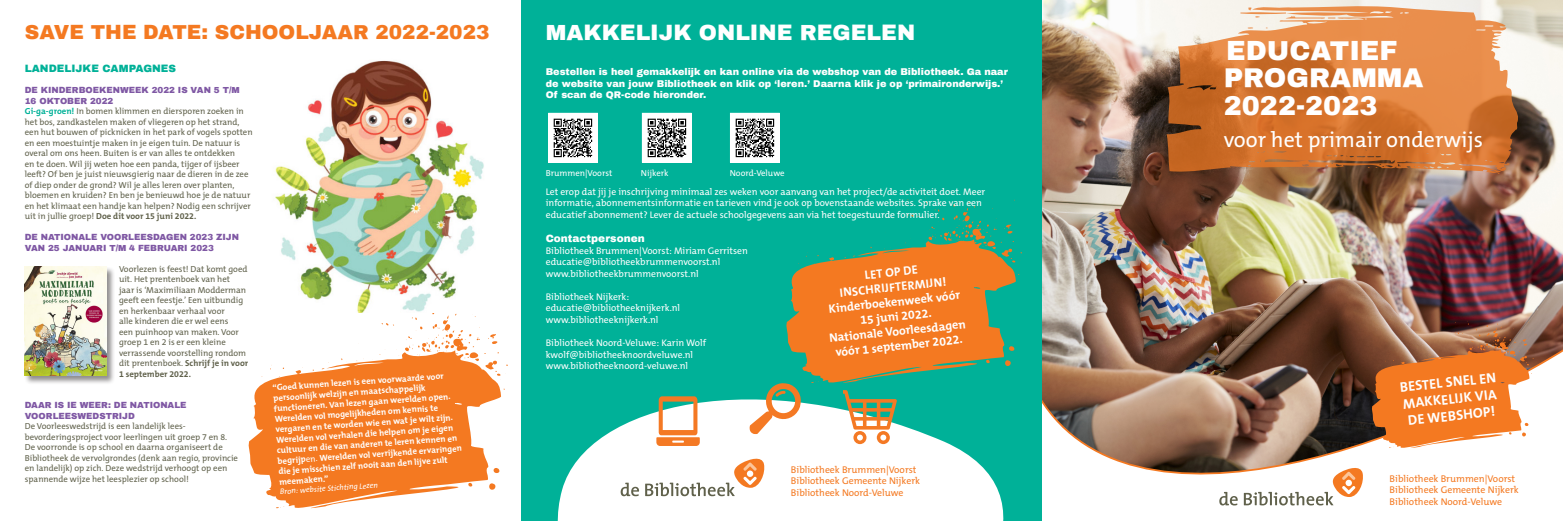
<style>
.page{position:relative;width:1563px;height:521px;background:#fff}
.page>*{position:absolute;margin:0;border:0;box-sizing:border-box;transform-origin:0 0}
.t1{font:900 27.12px "Archivo";color:#fff}
.platte_tekst{font:21.88px "The Mix B W5 Plain";color:#fff}
.Kopje{font:900 21.88px "Archivo";color:#fff}
.t2{font:900 20.12px "Archivo";color:#f47921}
.platte_tekst-2{font:700 14px "The Mix B W7";color:#fff}
.platte_tekst-3{font:700 12.25px/14.7px "The Mix B W7";color:#fff;text-align:center}
.groep{font:900 10.5px "Archivo";color:#00b198}
.Tussenkopje{font:900 10.5px "Archivo";color:#fff}
.t3{font:9.8px "The Mix B W5 Plain";color:#f47921}
.platte_tekst-4{font:9.62px/11.5px "The Mix B W5 Plain";color:#fff}
.Kopje-2{font:900 9.62px/11.5px "Archivo";color:#fff}
.platte_tekst-5{font:8.75px/10.5px "The Mix B W5 Plain";color:#60614b}
.platte_tekst-6{font:700 8.75px/10.5px "The Mix B W7";color:#fff}
.platte_tekst-7{font:900 8.75px/10.5px "Archivo";color:#7f58a4}
.platte_tekst-8{font:8.75px "The Mix B W5 Plain";color:#fff}
.platte_tekst-9{font:italic 7.88px "The Mix B W5 Plain";color:#fff}
.s1{font-family:"The Mix B W7";font-weight:700;color:#00b198}
.s2{font-family:"The Mix B W7";font-weight:700}
.s3{font-family:"The Mix B W5 Plain";font-weight:400}
</style>
<div class="page">
<img style="left:1042px;top:0;width:521px;height:506px">
<div style="left:521px;top:0;width:521px;height:521px;background:#00b198"></div>
<svg style="left:1219px;top:492px;width:18px;height:13px"></svg>
<svg style="left:1244px;top:468px;width:119px;height:37px"></svg>
<svg style="left:557px;top:363px;width:506px;height:158px;fill:#fff"></svg>
<svg style="left:656px;top:396px;width:44px;height:50px;background:#debb92"></svg>
<svg style="left:749px;top:382px;width:52px;height:53px"></svg>
<svg style="left:843px;top:390px;width:54px;height:54px"></svg>
<svg style="left:621px;top:483px;width:18px;height:13px"></svg>
<svg style="left:645px;top:459px;width:119px;height:37px;background:#edded0"></svg>
<svg style="left:249px;top:313px;width:259px;height:195px;fill:#f47921"></svg>
<svg style="left:786px;top:195px;width:236px;height:188px;fill:#f47921"></svg>
<svg style="left:1372px;top:319px;width:161px;height:129px;background:#d5824a"></svg>
<svg style="left:1166px;top:6px;width:352px;height:168px;background:#d6864c"></svg>
<div style="left:24px;top:266px;width:92px;height:119px;background:#231f20;opacity:.5"></div>
<img style="left:25px;top:267px;width:82px;height:108px">
<img style="left:275px;top:60px;width:209px;height:253px">
<img style="left:550px;top:115px;width:46px;height:45px">
<div style="left:548px;top:113px;width:50px;height:49px;border:1px solid #fff"></div>
<img style="left:644px;top:115px;width:45px;height:45px">
<div style="left:642px;top:113px;width:49px;height:49px;border:1px solid #fff"></div>
<img style="left:732px;top:115px;width:45px;height:45px">
<div style="left:730px;top:113px;width:49px;height:49px;border:1px solid #fff"></div>
<p class="t2" style="left:25px;top:20px;width:466px">SAVE THE DATE: SCHOOLJAAR 2022-2023</p>
<p class="groep" style="left:25px;top:62px;width:153px">LANDELIJKE CAMPAGNES</p>
<p class="platte_tekst-7" style="left:25px;top:85px;width:216px">DE KINDERBOEKENWEEK 2022 IS VAN 5 T/M<br>16 OKTOBER 2022</p>
<p class="platte_tekst-5" style="left:25px;top:106px;width:229px"><span class="s1">Gi-ga-groen!</span> In bomen klimmen en diersporen zoeken in het bos, zandkastelen maken of vliegeren op het strand, een hut bouwen of picknicken in het park of vogels spotten en een moestuintje maken in je eigen tuin. De natuur is overal om ons heen. Buiten is er van alles te ontdekken<br>en te doen. Wil jij weten hoe een panda, tijger of ijsbeer leeft? Of ben je juist nieuwsgierig naar de dieren in de zee of diep onder de grond? Wil je alles leren over planten, bloemen en kruiden? En ben je benieuwd hoe je de natuur en het klimaat een handje kan helpen? Nodig een schrijver uit in jullie groep! <span class="s2">Doe dit voor 15 juni 2022.</span></p>
<p class="platte_tekst-7" style="left:25px;top:232px;width:216px">DE NATIONALE VOORLEESDAGEN 2023 ZIJN<br>VAN 25 JANUARI T/M 4 FEBRUARI 2023</p>
<p class="platte_tekst-5" style="left:119px;top:263px;width:131px">Voorlezen is feest! Dat komt goed uit. Het prentenboek van het<br>jaar is ‘Maximiliaan Modderman geeft een feestje.’ Een uitbundig en herkenbaar verhaal voor<br>alle kinderen die er wel eens<br>een puinhoop van maken. Voor groep 1 en 2 is er een kleine verrassende voorstelling rondom dit prentenboek. <span class="s2">Schrijf je in voor<br>1 september 2022.</span></p>
<p class="platte_tekst-7" style="left:25px;top:400px;width:163px">DAAR IS IE WEER: DE NATIONALE<br>VOORLEESWEDSTRIJD</p>
<p class="platte_tekst-5" style="left:25px;top:421px;width:215px">De Voorleeswedstrijd is een landelijk lees&shy;bevorderingsproject voor leerlingen uit groep 7 en 8.<br>De voorronde is op school en daarna organiseert de Bibliotheek de vervolgrondes (denk aan regio, provincie en landelijk) op zich. Deze wedstrijd verhoogt op een spannende wijze het leesplezier op school!</p>
<p class="platte_tekst-6" style="left:272px;top:382px;width:186px;rotate:-4deg">“Goed kunnen lezen is een voorwaarde voor persoonlij k welzij n en maatschappelij k functioneren. Van lezen gaan werelden open.<br>Werelden vol mogelij kheden om kennis te vergaren en te worden wie en wat je wilt zij n.<br>Werelden vol verhalen die helpen om je eigen cultuur en die van anderen te leren kennen en begrij p<span class="s3">en.</span> Werelden vol verrij kende ervaringen die je misschien zelf nooit aan den lij ve zult meemaken.”</p>
<p class="platte_tekst-9" style="left:280px;top:487px;width:100px;rotate:-4deg">Bron: website Stichting Lezen</p>
<p class="Kopje" style="left:546px;top:20px;width:371px">MAKKELIJK ONLINE REGELEN</p>
<p class="Kopje-2" style="left:546px;top:66px;width:464px">Bestellen is heel gemakkelijk en kan online via de webshop van de Bibliotheek. Ga naar de website van jouw Bibliotheek en klik op ‘leren.’ Daarna klik je op ‘primaironderwijs.’<br>Of scan de QR-code hieronder.</p>
<p class="platte_tekst-8" style="left:546px;top:168px;width:68px">Brummen|Voorst</p>
<p class="platte_tekst-8" style="left:641px;top:168px;width:29px">Nijkerk</p>
<p class="platte_tekst-8" style="left:730px;top:168px;width:56px">Noord-Veluwe</p>
<p class="platte_tekst-4" style="left:546px;top:186px;width:441px">Let erop dat jij je inschrijving minimaal zes weken voor aanvang van het project/de activiteit doet. Meer informatie, abonnementsinformatie en tarieven vind je ook op bovenstaande websites. Sprake van een educatief abonnement? Lever de actuele schoolgegevens aan via het toegestuurde formulier.</p>
<p class="Tussenkopje" style="left:546px;top:232px;width:100px">Contactpersonen</p>
<p class="platte_tekst-4" style="left:546px;top:245px;width:204px">Bibliotheek Brummen|Voorst: Miriam Gerritsen</p>
<p class="platte_tekst-4" style="left:546px;top:256px;width:176px">educatie@bibliotheekbrummenvoorst.nl</p>
<p class="platte_tekst-4" style="left:546px;top:268px;width:154px">www.bibliotheekbrummenvoorst.nl</p>
<p class="platte_tekst-4" style="left:546px;top:291px;width:85px">Bibliotheek Nijkerk:</p>
<p class="platte_tekst-4" style="left:546px;top:302px;width:136px">educatie@bibliotheeknijkerk.nl</p>
<p class="platte_tekst-4" style="left:546px;top:314px;width:114px">www.bibliotheeknijkerk.nl</p>
<p class="platte_tekst-4" style="left:546px;top:337px;width:162px">Bibliotheek Noord-Veluwe: Karin Wolf</p>
<p class="platte_tekst-4" style="left:546px;top:349px;width:149px">kwolf@bibliotheeknoordveluwe.nl</p>
<p class="platte_tekst-4" style="left:546px;top:360px;width:144px">www.bibliotheeknoord-veluwe.nl</p>
<p class="platte_tekst-3" style="left:837px;top:271px;width:108px;rotate:-6deg">LET OP DE<br>INSCHRIJFTERMIJN!</p>
<p class="platte_tekst-3" style="left:828px;top:301px;width:134px;rotate:-6deg">Kinderboekenweek vóór</p>
<p class="platte_tekst-3" style="left:860px;top:313px;width:73px;rotate:-6deg">15 juni 2022.</p>
<p class="platte_tekst-3" style="left:828px;top:331px;width:139px;rotate:-6deg">Nationale Voorleesdagen vóór 1 september 2022.</p>
<p class="t3" style="left:791px;top:463px;width:127px">Bibliotheek Brummen|Voorst</p>
<p class="t3" style="left:791px;top:474px;width:131px">Bibliotheek Gemeente Nijkerk</p>
<p class="t3" style="left:791px;top:486px;width:114px">Bibliotheek Noord-Veluwe</p>
<p class="t1" style="left:1226px;top:34px;width:173px">EDUCATIEF</p>
<p class="t1" style="left:1223px;top:62px;width:201px">PROGRAMMA</p>
<p class="t1" style="left:1223px;top:89px;width:155px">2022-2023</p>
<p class="platte_tekst" style="left:1223px;top:126px;width:261px">voor het primair onderwijs</p>
<p class="platte_tekst-2" style="left:1399px;top:378px;width:98px;rotate:-6deg">BESTEL SNEL EN</p>
<p class="platte_tekst-2" style="left:1402px;top:395px;width:96px;rotate:-6deg">MAKKELIJK VIA</p>
<p class="platte_tekst-2" style="left:1407px;top:411px;width:89px;rotate:-6deg">DE WEBSHOP!</p>
<p class="t3" style="left:1389px;top:472px;width:127px">Bibliotheek Brummen|Voorst</p>
<p class="t3" style="left:1389px;top:483px;width:131px">Bibliotheek Gemeente Nijkerk</p>
<p class="t3" style="left:1389px;top:495px;width:114px">Bibliotheek Noord-Veluwe</p>
</div>
